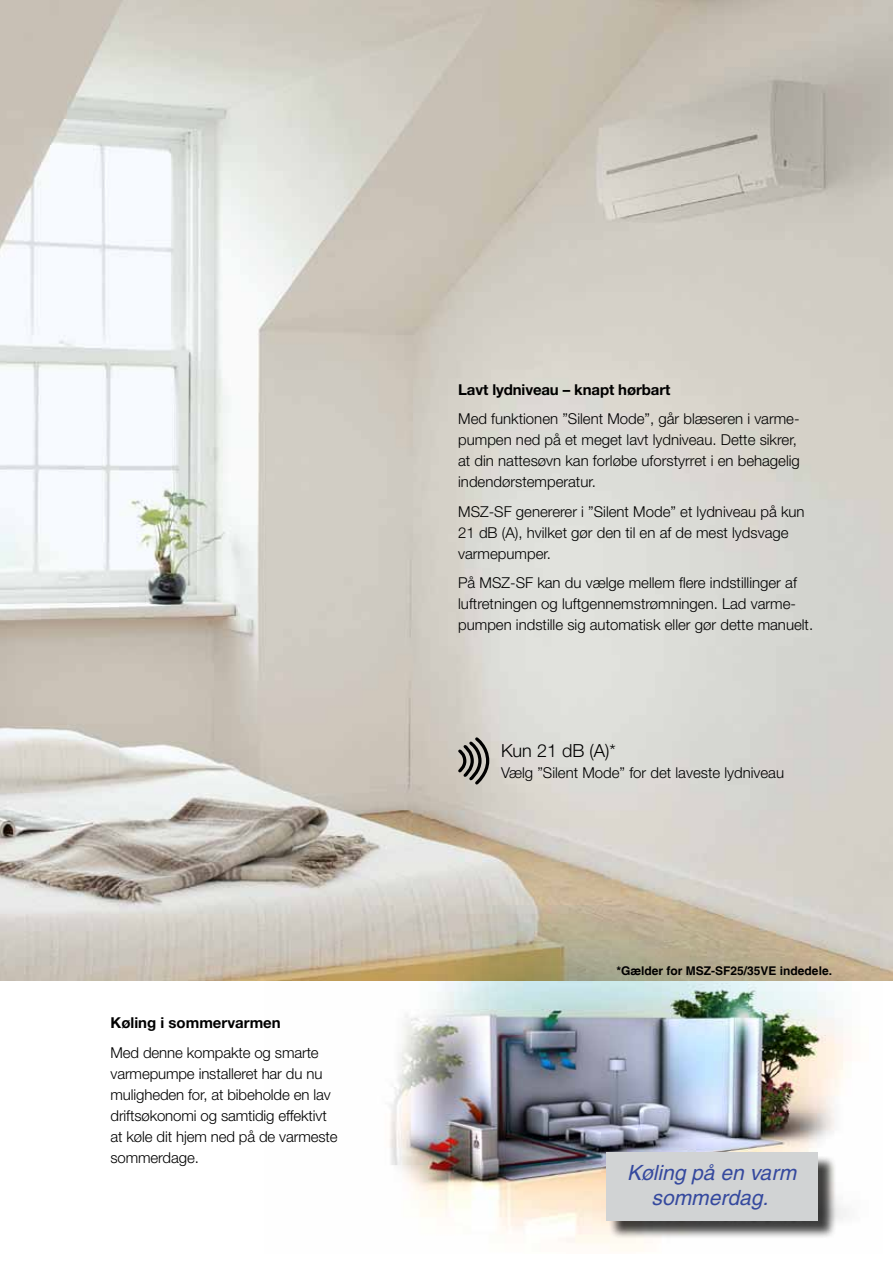
<style>
.page{position:relative;width:893px;height:1263px;background:#fff}
.page>*{position:absolute;margin:0;border:0;box-sizing:border-box;transform-origin:0 0}
.t1{font:italic 21px/25.2px "Helvetica";color:#35499e;text-align:center}
.t2{font:300 18px "Helvetica Neue LT Std";color:#000}
.t3{font:300 15px/21px "Helvetica Neue LT Std";color:#000}
.t4{font:700 15px "Helvetica Neue LT Std";letter-spacing:-.01em;color:#000}
.t5{font:700 12px "Helvetica";color:#000}
</style>
<div class="page">
<img style="left:0;top:0;width:893px;height:980px">
<img style="left:264px;top:906px;width:618px;height:345px">
<svg style="left:457px;top:736px;width:34px;height:50px;background:#928f89"></svg>
<div style="left:609px;top:1155px;width:228px;height:84px;background:#000;opacity:.75"></div>
<div style="left:606px;top:1153px;width:212px;height:68px;background:#d1d3d4"></div>
<p class="t4" style="left:111px;top:1014px;width:172px">Køling i sommervarmen</p>
<p class="t3" style="left:111px;top:1042px;width:229px">Med denne kompakte og smarte varmepumpe installeret har du nu muligheden for, at bibeholde en lav driftsøkonomi og samtidig effektivt at køle dit hjem ned på de varmeste sommerdage.</p>
<p class="t4" style="left:458px;top:380px;width:214px">Lavt lydniveau – knapt hørbart</p>
<p class="t3" style="left:458px;top:408px;width:343px">Med funktionen ”Silent Mode”, går blæseren i varme&shy;pumpen ned på et meget lavt lydniveau. Dette sikrer, at din nattesøvn kan forløbe uforstyrret i en behagelig indendørstemperatur.</p>
<p class="t3" style="left:458px;top:500px;width:348px">MSZ-SF genererer i ”Silent Mode” et lydniveau på kun<br>21 dB (A), hvilket gør den til en af de mest lydsvage varmepumper.</p>
<p class="t3" style="left:458px;top:572px;width:357px">På MSZ-SF kan du vælge mellem flere indstillinger af luftretningen og luftgennemstrømningen. Lad varme&shy;pumpen indstille sig automatisk eller gør dette manuelt.</p>
<p class="t2" style="left:501px;top:739px;width:116px">Kun 21 dB (A)*</p>
<p class="t3" style="left:501px;top:762px;width:285px">Vælg ”Silent Mode” for det laveste lydniveau</p>
<p class="t5" style="left:617px;top:964px;width:217px">*Gælder for MSZ-SF25/35VE indedele.</p>
<h1 class="t1" style="left:627px;top:1160px;width:171px">Køling på en varm sommerdag.</h1>
</div>
